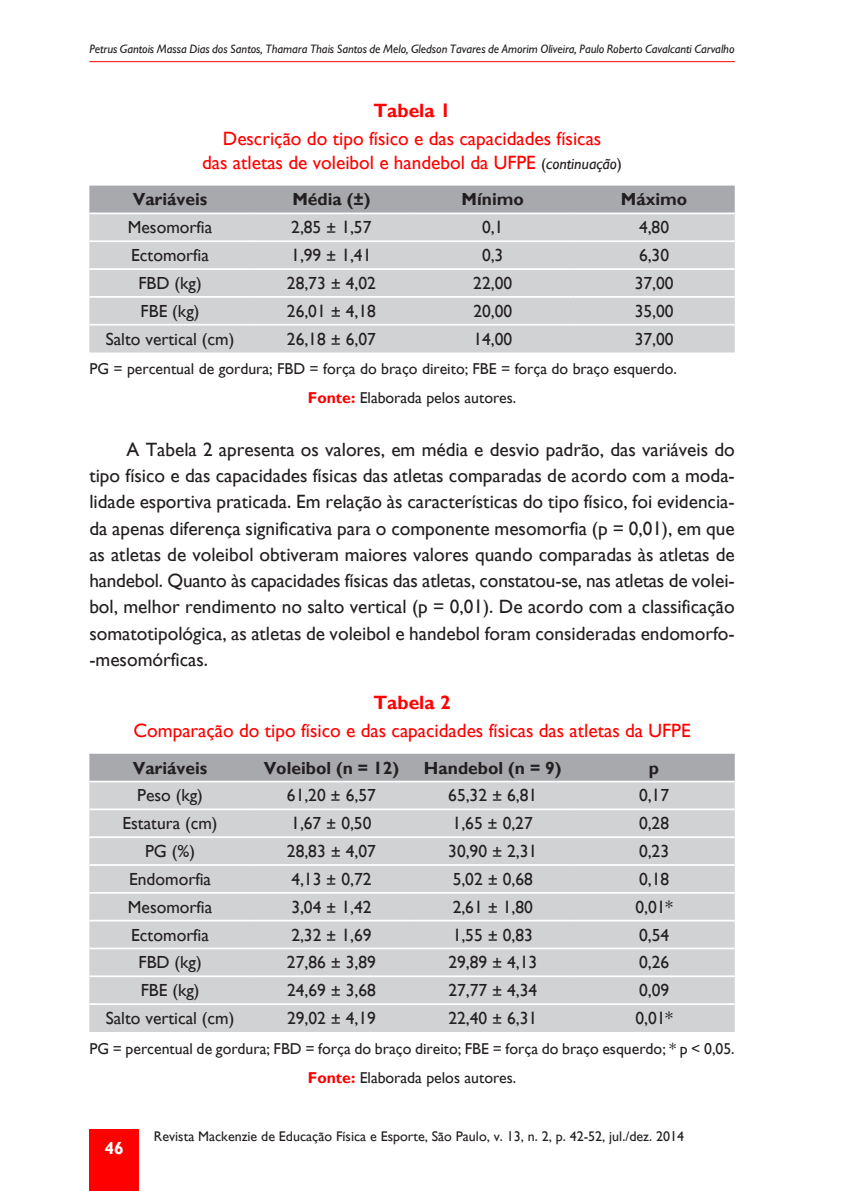
<style>
.page{position:relative;width:844px;height:1191px;background:#fff}
.page>*{position:absolute;margin:0;border:0;box-sizing:border-box;transform-origin:0 0}
.t1{font:19.25px/26.2px "Gill Sans";color:#231f20;text-align:justify}
.t2{font:19.25px/23.1px "Gill Sans";color:#f00;text-align:center}
.t3{font:700 19.25px "Gill Sans";color:#f00}
.t4{font:17.5px "Gill Sans";color:#231f20}
.t5{font:700 17.5px "Gill Sans";color:#231f20}
.t6{font:700 17.5px "Gill Sans";color:#fff}
.t7{font:15.75px/28.9px "Gill Sans";color:#231f20}
.t8{font:14px "Gill Sans";color:#231f20}
.t9{font:italic 12.25px "Gill Sans";color:#231f20}
.s1{font-size:15.75px;color:#231f20}
.s2{font-style:italic;font-size:15.75px;color:#231f20}
.s3{font-weight:700;color:#f00}
</style>
<div class="page">
<div style="left:89px;top:1129px;width:50px;height:62px;background:#f00"></div>
<hr style="left:89px;top:61px;width:645px;height:1px;background:#f00">
<div style="left:89px;top:186px;width:645px;height:26px;background:#a8a9ad"></div>
<div style="left:89px;top:214px;width:645px;height:138px;background:#d1d2d4"></div>
<hr style="left:89px;top:240px;width:162px;height:2px;background:#fff">
<hr style="left:251px;top:240px;width:161px;height:2px;background:#fff">
<hr style="left:412px;top:240px;width:161px;height:2px;background:#fff">
<hr style="left:573px;top:240px;width:161px;height:2px;background:#fff">
<hr style="left:89px;top:268px;width:162px;height:2px;background:#fff">
<hr style="left:251px;top:268px;width:161px;height:2px;background:#fff">
<hr style="left:412px;top:268px;width:161px;height:2px;background:#fff">
<hr style="left:573px;top:268px;width:161px;height:2px;background:#fff">
<hr style="left:89px;top:296px;width:162px;height:2px;background:#fff">
<hr style="left:251px;top:296px;width:161px;height:2px;background:#fff">
<hr style="left:412px;top:296px;width:161px;height:2px;background:#fff">
<hr style="left:573px;top:296px;width:161px;height:2px;background:#fff">
<hr style="left:89px;top:324px;width:162px;height:1px;background:#fff">
<hr style="left:251px;top:324px;width:161px;height:1px;background:#fff">
<hr style="left:412px;top:324px;width:161px;height:1px;background:#fff">
<hr style="left:573px;top:324px;width:161px;height:1px;background:#fff">
<div style="left:89px;top:753px;width:645px;height:27px;background:#a8a9ad"></div>
<div style="left:89px;top:782px;width:645px;height:250px;background:#d1d2d4"></div>
<hr style="left:89px;top:808px;width:162px;height:2px;background:#fff">
<hr style="left:251px;top:808px;width:161px;height:2px;background:#fff">
<hr style="left:412px;top:808px;width:161px;height:2px;background:#fff">
<hr style="left:573px;top:808px;width:161px;height:2px;background:#fff">
<hr style="left:89px;top:836px;width:162px;height:2px;background:#fff">
<hr style="left:251px;top:836px;width:161px;height:2px;background:#fff">
<hr style="left:412px;top:836px;width:161px;height:2px;background:#fff">
<hr style="left:573px;top:836px;width:161px;height:2px;background:#fff">
<hr style="left:89px;top:864px;width:162px;height:2px;background:#fff">
<hr style="left:251px;top:864px;width:161px;height:2px;background:#fff">
<hr style="left:412px;top:864px;width:161px;height:2px;background:#fff">
<hr style="left:573px;top:864px;width:161px;height:2px;background:#fff">
<hr style="left:89px;top:892px;width:162px;height:1px;background:#fff">
<hr style="left:251px;top:892px;width:161px;height:1px;background:#fff">
<hr style="left:412px;top:892px;width:161px;height:1px;background:#fff">
<hr style="left:573px;top:892px;width:161px;height:1px;background:#fff">
<hr style="left:89px;top:919px;width:162px;height:2px;background:#fff">
<hr style="left:251px;top:919px;width:161px;height:2px;background:#fff">
<hr style="left:412px;top:919px;width:161px;height:2px;background:#fff">
<hr style="left:573px;top:919px;width:161px;height:2px;background:#fff">
<hr style="left:89px;top:947px;width:162px;height:2px;background:#fff">
<hr style="left:251px;top:947px;width:161px;height:2px;background:#fff">
<hr style="left:412px;top:947px;width:161px;height:2px;background:#fff">
<hr style="left:573px;top:947px;width:161px;height:2px;background:#fff">
<hr style="left:89px;top:975px;width:162px;height:2px;background:#fff">
<hr style="left:251px;top:975px;width:161px;height:2px;background:#fff">
<hr style="left:412px;top:975px;width:161px;height:2px;background:#fff">
<hr style="left:573px;top:975px;width:161px;height:2px;background:#fff">
<hr style="left:89px;top:1003px;width:162px;height:2px;background:#fff">
<hr style="left:251px;top:1003px;width:161px;height:2px;background:#fff">
<hr style="left:412px;top:1003px;width:161px;height:2px;background:#fff">
<hr style="left:573px;top:1003px;width:161px;height:2px;background:#fff">
<p class="t9" style="left:89px;top:42px;width:646px">Petrus Gantois Massa Dias dos Santos, Thamara Thais Santos de Melo, Gledson Tavares de Amorim Oliveira, Paulo Roberto Cavalcanti Carvalho</p>
<p class="t3" style="left:373px;top:99px;width:79px">Tabela 1</p>
<p class="t2" style="left:202px;top:127px;width:421px">Descrição do tipo físico e das capacidades físicas<br>das atletas de voleibol e handebol da UFPE <span class="s1">(</span><span class="s2">continuação</span><span class="s1">)</span></p>
<p class="t5" style="left:133px;top:189px;width:76px">Variáveis</p>
<p class="t5" style="left:292px;top:189px;width:79px">Média (±)</p>
<p class="t5" style="left:461px;top:189px;width:64px">Mínimo</p>
<p class="t5" style="left:620px;top:189px;width:68px">Máximo</p>
<p class="t4" style="left:128px;top:217px;width:86px">Mesomorfia</p>
<p class="t4" style="left:291px;top:217px;width:82px">2,85 ± 1,57</p>
<p class="t4" style="left:482px;top:217px;width:23px">0,1</p>
<p class="t4" style="left:639px;top:217px;width:32px">4,80</p>
<p class="t4" style="left:131px;top:245px;width:79px">Ectomorfia</p>
<p class="t4" style="left:291px;top:245px;width:82px">1,99 ± 1,41</p>
<p class="t4" style="left:482px;top:245px;width:23px">0,3</p>
<p class="t4" style="left:639px;top:245px;width:32px">6,30</p>
<p class="t4" style="left:138px;top:273px;width:65px">FBD (kg)</p>
<p class="t4" style="left:287px;top:273px;width:90px">28,73 ± 4,02</p>
<p class="t4" style="left:473px;top:273px;width:40px">22,00</p>
<p class="t4" style="left:634px;top:273px;width:40px">37,00</p>
<p class="t4" style="left:141px;top:300px;width:60px">FBE (kg)</p>
<p class="t4" style="left:287px;top:300px;width:90px">26,01 ± 4,18</p>
<p class="t4" style="left:473px;top:300px;width:40px">20,00</p>
<p class="t4" style="left:634px;top:300px;width:40px">35,00</p>
<p class="t4" style="left:106px;top:328px;width:130px">Salto vertical (cm)</p>
<p class="t4" style="left:287px;top:328px;width:90px">26,18 ± 6,07</p>
<p class="t4" style="left:473px;top:328px;width:40px">14,00</p>
<p class="t4" style="left:634px;top:328px;width:40px">37,00</p>
<p class="t7" style="left:308px;top:355px;width:370px;text-indent:-218px">PG = percentual de gordura; FBD = força do braço direito; FBE = força do braço esquerdo.<br><span class="s3">Fonte:</span> Elaborada pelos autores.</p>
<p class="t1" style="left:89px;top:436px;width:646px;text-indent:37px">A Tabela 2 apresenta os valores, em média e desvio padrão, das variáveis do tipo físico e das capacidades físicas das atletas comparadas de acordo com a moda&shy;lidade esportiva praticada. Em relação às características do tipo físico, foi evidencia&shy;da apenas diferença significativa para o componente mesomorfia (p = 0,01), em que as atletas de voleibol obtiveram maiores valores quando comparadas às atletas de handebol. Quanto às capacidades físicas das atletas, constatou-se, nas atletas de volei&shy;bol, melhor rendimento no salto vertical (p = 0,01). De acordo com a classificação somatotipológica, as atletas de voleibol e handebol foram consideradas endomorfo--mesomórficas.</p>
<p class="t3" style="left:373px;top:691px;width:79px">Tabela 2</p>
<p class="t2" style="left:133px;top:719px;width:558px">Comparação do tipo físico e das capacidades físicas das atletas da UFPE</p>
<p class="t5" style="left:133px;top:757px;width:76px">Variáveis</p>
<p class="t5" style="left:263px;top:757px;width:137px">Voleibol (n = 12)</p>
<p class="t5" style="left:424px;top:757px;width:139px">Handebol (n = 9)</p>
<p class="t5" style="left:648px;top:757px;width:12px">p</p>
<p class="t4" style="left:137px;top:785px;width:67px">Peso (kg)</p>
<p class="t4" style="left:287px;top:785px;width:90px">61,20 ± 6,57</p>
<p class="t4" style="left:448px;top:785px;width:90px">65,32 ± 6,81</p>
<p class="t4" style="left:639px;top:785px;width:32px">0,17</p>
<p class="t4" style="left:122px;top:813px;width:97px">Estatura (cm)</p>
<p class="t4" style="left:291px;top:813px;width:82px">1,67 ± 0,50</p>
<p class="t4" style="left:452px;top:813px;width:82px">1,65 ± 0,27</p>
<p class="t4" style="left:639px;top:813px;width:32px">0,28</p>
<p class="t4" style="left:145px;top:841px;width:51px">PG (%)</p>
<p class="t4" style="left:287px;top:841px;width:90px">28,83 ± 4,07</p>
<p class="t4" style="left:448px;top:841px;width:90px">30,90 ± 2,31</p>
<p class="t4" style="left:639px;top:841px;width:32px">0,23</p>
<p class="t4" style="left:129px;top:868px;width:83px">Endomorfia</p>
<p class="t4" style="left:291px;top:868px;width:82px">4,13 ± 0,72</p>
<p class="t4" style="left:452px;top:868px;width:82px">5,02 ± 0,68</p>
<p class="t4" style="left:639px;top:868px;width:32px">0,18</p>
<p class="t4" style="left:128px;top:896px;width:86px">Mesomorfia</p>
<p class="t4" style="left:291px;top:896px;width:82px">3,04 ± 1,42</p>
<p class="t4" style="left:452px;top:896px;width:82px">2,61 ± 1,80</p>
<p class="t4" style="left:635px;top:896px;width:39px">0,01*</p>
<p class="t4" style="left:131px;top:924px;width:79px">Ectomorfia</p>
<p class="t4" style="left:291px;top:924px;width:82px">2,32 ± 1,69</p>
<p class="t4" style="left:452px;top:924px;width:82px">1,55 ± 0,83</p>
<p class="t4" style="left:639px;top:924px;width:32px">0,54</p>
<p class="t4" style="left:138px;top:952px;width:65px">FBD (kg)</p>
<p class="t4" style="left:287px;top:952px;width:90px">27,86 ± 3,89</p>
<p class="t4" style="left:448px;top:952px;width:90px">29,89 ± 4,13</p>
<p class="t4" style="left:639px;top:952px;width:32px">0,26</p>
<p class="t4" style="left:141px;top:980px;width:60px">FBE (kg)</p>
<p class="t4" style="left:287px;top:980px;width:90px">24,69 ± 3,68</p>
<p class="t4" style="left:448px;top:980px;width:90px">27,77 ± 4,34</p>
<p class="t4" style="left:639px;top:980px;width:32px">0,09</p>
<p class="t4" style="left:106px;top:1007px;width:130px">Salto vertical (cm)</p>
<p class="t4" style="left:287px;top:1007px;width:90px">29,02 ± 4,19</p>
<p class="t4" style="left:448px;top:1007px;width:90px">22,40 ± 6,31</p>
<p class="t4" style="left:635px;top:1007px;width:39px">0,01*</p>
<p class="t7" style="left:89px;top:1034px;width:646px;text-align:center">PG = percentual de gordura; FBD = força do braço direito; FBE = força do braço esquerdo; * p &lt; 0,05.<br><span class="s3">Fonte:</span> Elaborada pelos autores.</p>
<p class="t6" style="left:104px;top:1137px;width:21px">46</p>
<p class="t8" style="left:154px;top:1127px;width:531px">Revista Mackenzie de Educação Física e Esporte, São Paulo, v. 13, n. 2, p. 42-52, jul./dez. 2014</p>
</div>
